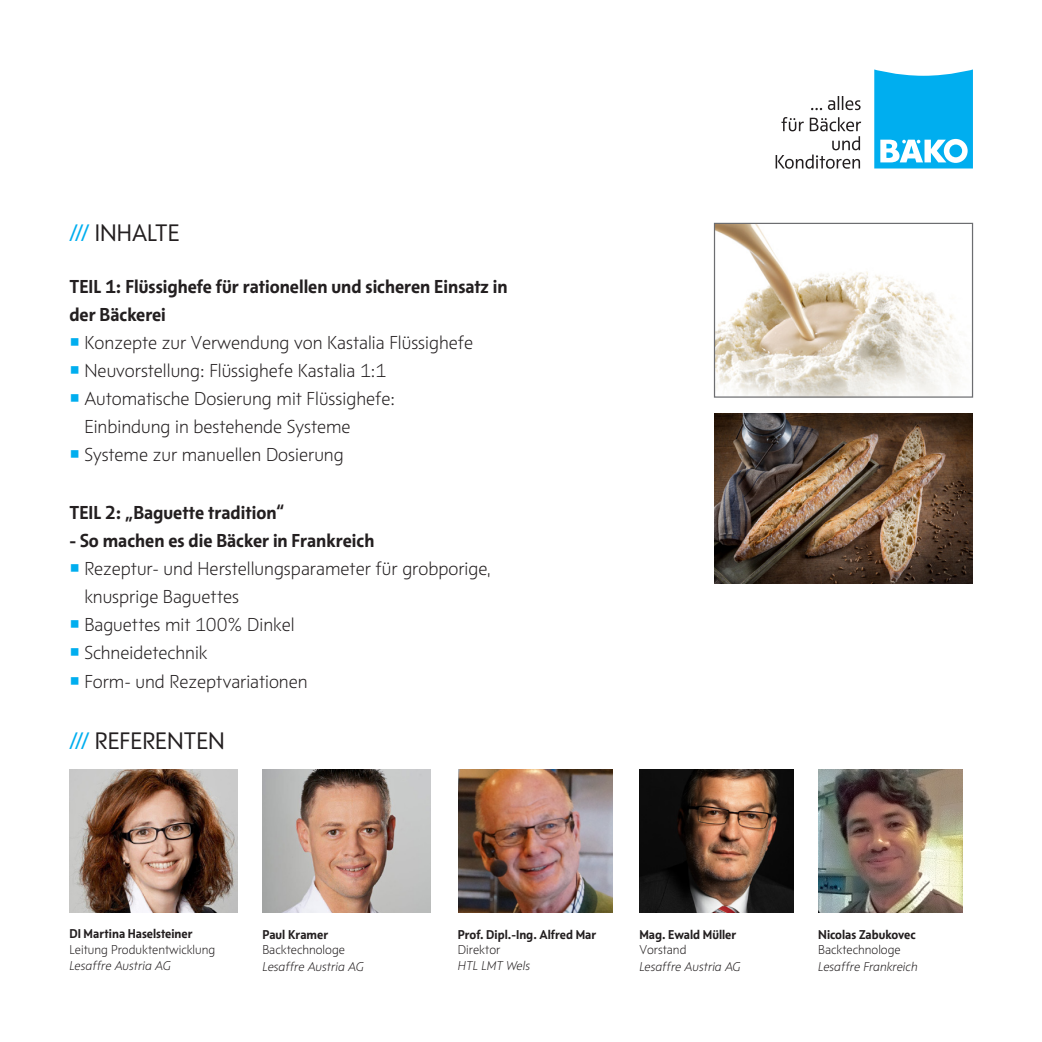
<style>
.page{position:relative;width:1042px;height:1042px;background:#fff}
.page>*{position:absolute;margin:0;border:0;box-sizing:border-box;transform-origin:0 0}
.Aufzählung_Einladung{font:24.5px "BAEK Otype";color:#231f20}
.Fließtext{font:24.5px "BAEK Otype";color:#231f20}
.t1{font:300 19.25px/28px "BAEK Otype";color:#231f20}
.Aufzählung_Einladung-2{font:700 19.25px/28px "BAEK Otype";color:#231f20}
.Fließtext-2{font:700 13.12px "BAEK Otype";color:#231f20}
.Fließtext-3{font:13.12px "BAEK Otype Light Kursiv";color:#231f20}
.Fließtext-4{font:300 13.12px "BAEK Otype";color:#231f20}
.s1{color:#00aeef}
</style>
<div class="page">
<svg style="left:874px;top:69px;width:98px;height:99px;background:#2fbdf1"></svg>
<svg style="left:775px;top:117px;width:86px;height:52px"></svg>
<svg style="left:811px;top:96px;width:49px;height:14px"></svg>
<img style="left:716px;top:225px;width:247px;height:171px">
<div style="left:714px;top:223px;width:259px;height:175px;border:1px solid #6c6d70"></div>
<img style="left:714px;top:413px;width:258px;height:170px">
<img style="left:458px;top:769px;width:155px;height:143px">
<img style="left:639px;top:769px;width:154px;height:143px">
<img style="left:818px;top:769px;width:145px;height:143px">
<img style="left:262px;top:769px;width:168px;height:143px">
<img style="left:69px;top:769px;width:168px;height:143px">
<p class="Fließtext" style="left:69px;top:218px;width:112px"><span class="s1">///</span> INHALTE</p>
<p class="Aufzählung_Einladung-2" style="left:69px;top:272px;width:439px">TEIL 1: Flüssighefe für rationellen und sicheren Einsatz in der Bäckerei</p>
<p class="t1" style="left:69px;top:328px;width:405px"><span class="s1">○</span> Konzepte zur Verwendung von Kastalia Flüssighefe</p>
<p class="t1" style="left:69px;top:356px;width:318px"><span class="s1">○</span> Neuvorstellung: Flüssighefe Kastalia 1:1</p>
<p class="t1" style="left:84px;top:384px;width:312px;text-indent:-15px"><span class="s1">○</span> Automatische Dosierung mit Flüssighefe:<br>Einbindung in bestehende Systeme</p>
<p class="t1" style="left:69px;top:440px;width:276px"><span class="s1">○</span> Systeme zur manuellen Dosierung</p>
<p class="Aufzählung_Einladung-2" style="left:69px;top:498px;width:216px">TEIL 2: „Baguette tradition“</p>
<p class="Aufzählung_Einladung-2" style="left:69px;top:526px;width:306px">- So machen es die Bäcker in Frankreich</p>
<p class="t1" style="left:84px;top:553px;width:408px;text-indent:-15px"><span class="s1">○</span> Rezeptur- und Herstellungsparameter für grobporige, knusprige Baguettes</p>
<p class="t1" style="left:69px;top:609px;width:227px"><span class="s1">○</span> Baguettes mit 100% Dinkel</p>
<p class="t1" style="left:69px;top:637px;width:140px"><span class="s1">○</span> Schneidetechnik</p>
<p class="t1" style="left:69px;top:667px;width:240px"><span class="s1">○</span> Form- und Rezeptvariationen</p>
<p class="Aufzählung_Einladung" style="left:69px;top:726px;width:157px"><span class="s1">///</span> REFERENTEN</p>
<p class="Fließtext-2" style="left:69px;top:925px;width:125px">DI Martina Haselsteiner</p>
<p class="Fließtext-4" style="left:69px;top:940px;width:147px">Leitung Produktentwicklung</p>
<p class="Fließtext-3" style="left:69px;top:958px;width:103px">Lesaffre Austria AG</p>
<p class="Fließtext-2" style="left:262px;top:926px;width:67px">Paul Kramer</p>
<p class="Fließtext-4" style="left:262px;top:941px;width:84px">Backtechnologe</p>
<p class="Fließtext-3" style="left:262px;top:959px;width:103px">Lesaffre Austria AG</p>
<p class="Fließtext-2" style="left:458px;top:926px;width:140px">Prof. Dipl.-Ing. Alfred Mar</p>
<p class="Fließtext-4" style="left:458px;top:941px;width:44px">Direktor</p>
<p class="Fließtext-3" style="left:458px;top:958px;width:74px">HTL LMT Wels</p>
<p class="Fließtext-2" style="left:639px;top:926px;width:98px">Mag. Ewald Müller</p>
<p class="Fließtext-4" style="left:639px;top:941px;width:49px">Vorstand</p>
<p class="Fließtext-3" style="left:639px;top:959px;width:103px">Lesaffre Austria AG</p>
<p class="Fließtext-2" style="left:818px;top:926px;width:99px">Nicolas Zabukovec</p>
<p class="Fließtext-4" style="left:818px;top:941px;width:84px">Backtechnologe</p>
<p class="Fließtext-3" style="left:818px;top:959px;width:101px">Lesaffre Frankreich</p>
</div>
